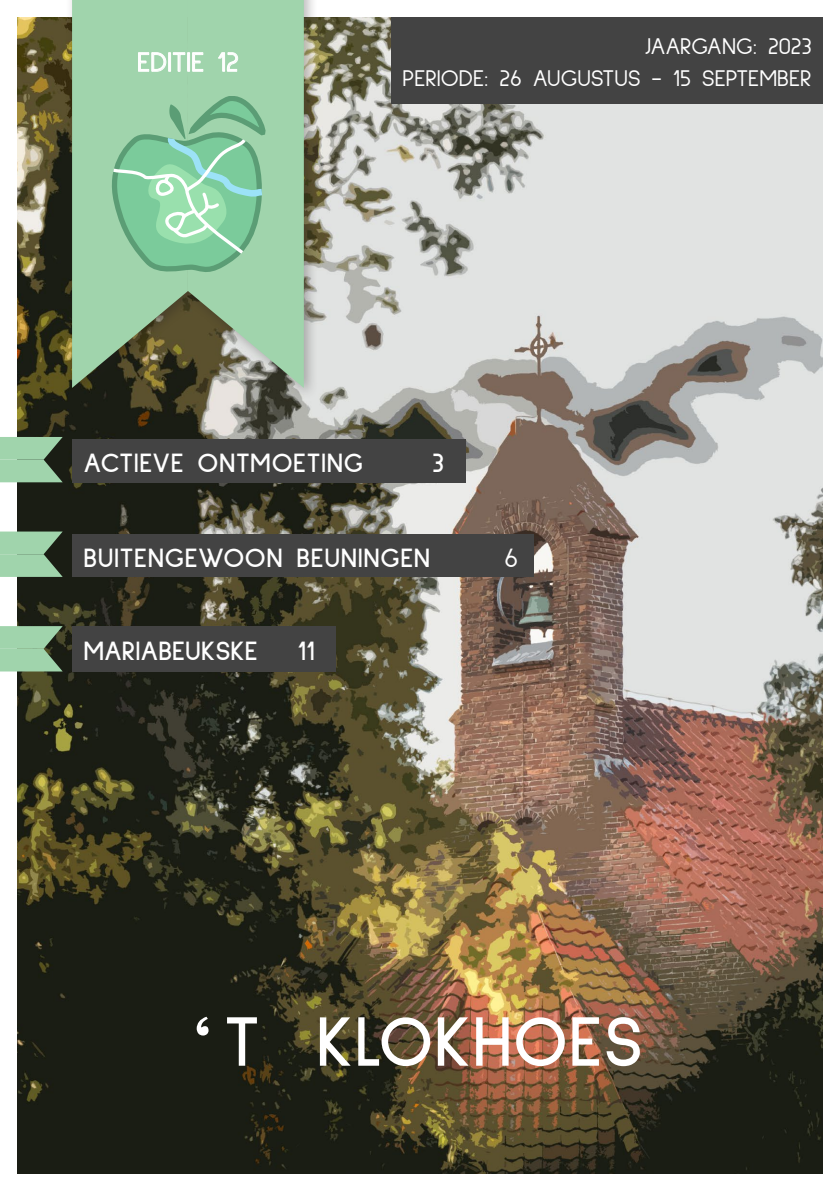
<style>
.page{position:relative;width:840px;height:1191px;background:#fff}
.page>*{position:absolute;margin:0;border:0;box-sizing:border-box;transform-origin:0 0}
.t1{font:700 78px "Gupter";color:#fff}
.t2{font:700 72.8px "Sulphur Point";letter-spacing:.015em;color:#fff}
.Titels{font:700 28px "Sulphur Point";letter-spacing:.02em;color:#fff}
.Titels-2{font:700 28px "Sulphur Point";color:#fff}
.Titels-3{font:28px "Sulphur Point";letter-spacing:.01em;color:#fff}
.t3{font:24px "Sulphur Point";color:#fff}
</style>
<div class="page">
<img style="left:17px;top:17px;width:805px;height:1157px">
<div style="left:65px;top:0;width:253px;height:401px;background:#231f20;opacity:.31"></div>
<svg style="left:72px;top:0;width:116px;height:388px;background:#8fb892"></svg>
<svg style="left:188px;top:0;width:116px;height:388px;background:#98c19d"></svg>
<svg style="left:0;top:437px;width:63px;height:45px;background:#8ab693"></svg>
<svg style="left:0;top:626px;width:63px;height:45px;background:#8cb894"></svg>
<svg style="left:0;top:531px;width:63px;height:46px;background:#8ab593"></svg>
<svg style="left:138px;top:52px;width:65px;height:19px"></svg>
<svg style="left:218px;top:52px;width:20px;height:19px"></svg>
<div style="left:391px;top:17px;width:431px;height:86px;background:#434343"></div>
<div style="left:72px;top:534px;width:461px;height:43px;background:#434343"></div>
<div style="left:72px;top:626px;width:264px;height:45px;background:#434343"></div>
<div style="left:72px;top:439px;width:393px;height:43px;background:#434343"></div>
<svg style="left:108px;top:96px;width:162px;height:178px;background:#8ecea5"></svg>
<p class="Titels-3" style="left:137px;top:46px;width:103px">EDITIE 12</p>
<p class="t3" style="left:644px;top:32px;width:168px">JAARGANG: 2023</p>
<p class="t3" style="left:402px;top:64px;width:410px">PERIODE: 26 AUGUSTUS - 15 SEPTEMBER</p>
<p class="Titels" style="left:83px;top:446px;width:281px">ACTIEVE ONTMOETING</p>
<p class="Titels" style="left:432px;top:446px;width:13px">3</p>
<p class="Titels" style="left:83px;top:541px;width:348px">BUITENGEWOON BEUNINGEN</p>
<p class="Titels-3" style="left:504px;top:541px;width:15px">6</p>
<p class="Titels-2" style="left:83px;top:635px;width:176px">MARIABEUKSKE</p>
<p class="Titels" style="left:297px;top:635px;width:19px">11</p>
<p class="t1" style="left:193px;top:1004px;width:20px">‘</p>
<p class="t2" style="left:224px;top:1000px;width:420px">T KLOKHOES</p>
</div>
